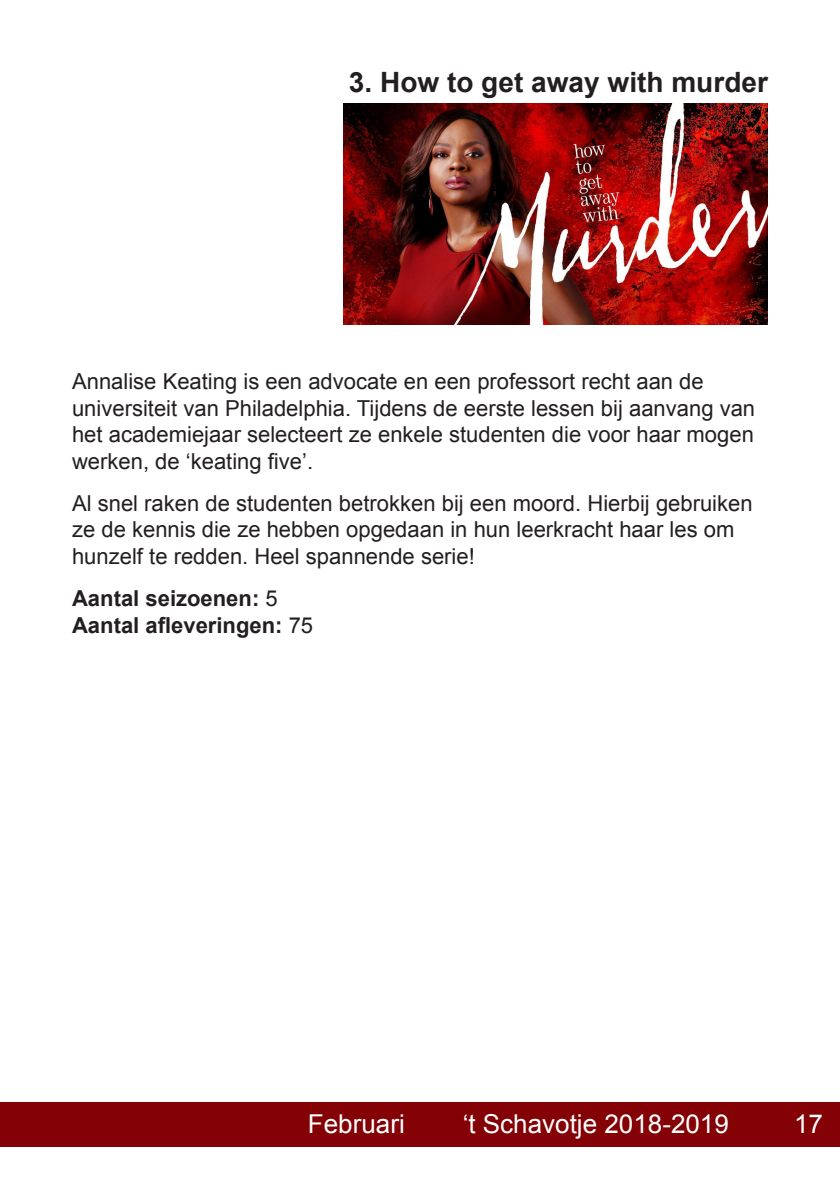
<style>
.page{position:relative;width:840px;height:1191px;background:#fff}
.page>*{position:absolute;margin:0;border:0;box-sizing:border-box;transform-origin:0 0}
.t1{font:700 28px "Arial";color:#231f20}
.t2{font:26px "Arial";color:#fff}
.t3{font:22px/26.4px "Arial";color:#231f20}
.t4{font:700 22px/26.4px "Arial";color:#231f20}
.s1{font-weight:400}
</style>
<div class="page">
<div style="left:0;top:1102px;width:839px;height:44px;background:#840106"></div>
<img style="left:343px;top:103px;width:424px;height:222px">
<p class="t1" style="left:349px;top:64px;width:420px">3. How to get away with murder</p>
<p class="t3" style="left:72px;top:368px;width:684px">Annalise Keating is een advocate en een professort recht aan de universiteit van Philadelphia. Tijdens de eerste lessen bij aanvang van het academiejaar selecteert ze enkele studenten die voor haar mogen werken, de ‘keating five’.</p>
<p class="t3" style="left:72px;top:490px;width:681px">Al snel raken de studenten betrokken bij een moord. Hierbij gebruiken ze de kennis die ze hebben opgedaan in hun leerkracht haar les om hunzelf te redden. Heel spannende serie!</p>
<p class="t4" style="left:72px;top:586px;width:242px">Aantal seizoenen: <span class="s1">5<br></span>Aantal afleveringen: <span class="s1">75</span></p>
<p class="t2" style="left:308px;top:1107px;width:98px">Februari</p>
<p class="t2" style="left:462px;top:1107px;width:267px">‘t Schavotje 2018-2019</p>
<p class="t2" style="left:793px;top:1107px;width:30px">17</p>
</div>
